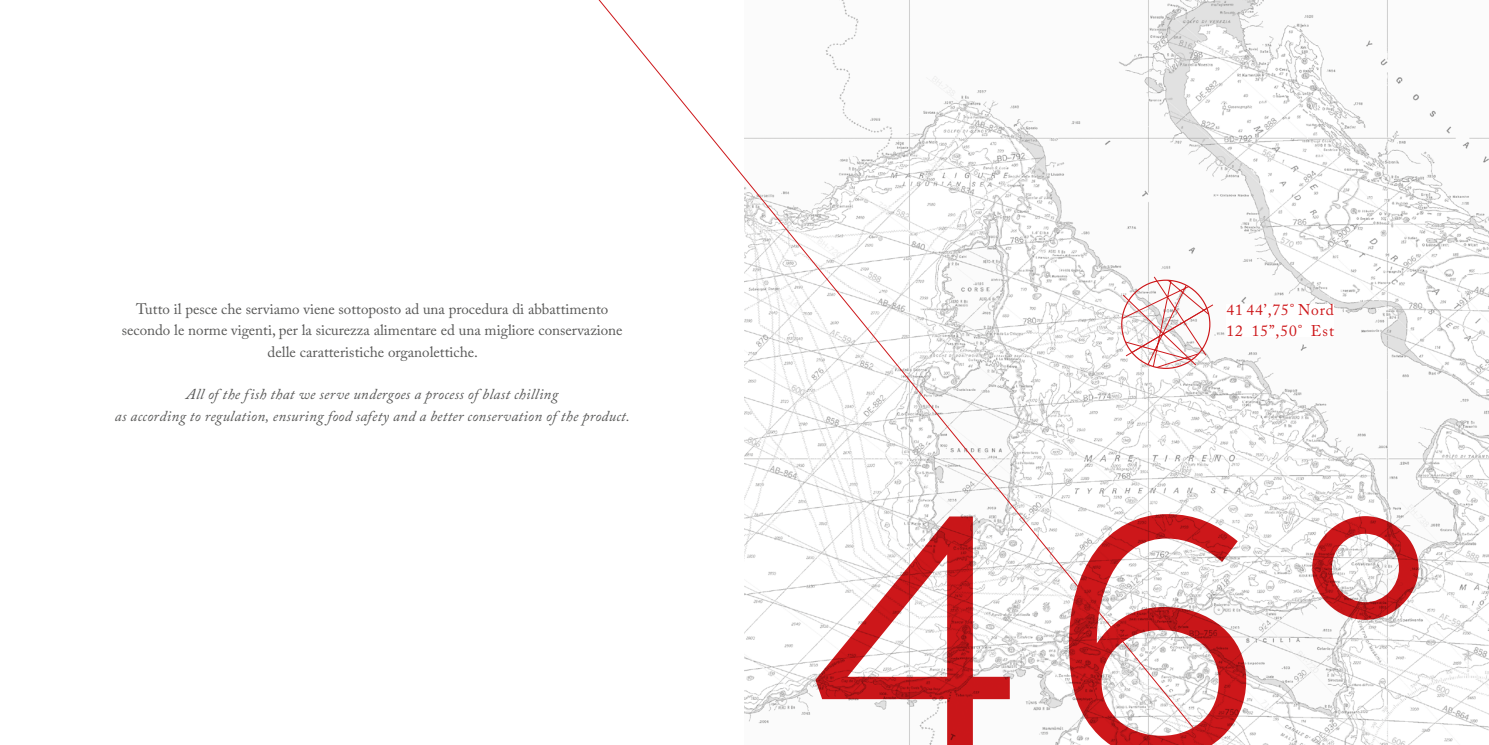
<style>
.page{position:relative;width:1489px;height:745px;background:#fff}
.page>*{position:absolute;margin:0;border:0;box-sizing:border-box;transform-origin:0 0}
.t1{font:15.5px/21.2px "Adobe Caslon Pro";letter-spacing:.06em;color:#cd171a}
.t2{font:15px/21.2px "Adobe Caslon Pro";color:#575756;text-align:center}
.t3{font:italic 15px/21.2px "Adobe Caslon Pro";letter-spacing:.02em;color:#575756;text-align:center}
</style>
<div class="page">
<img style="left:1216px;top:0;width:272px;height:742px">
<div style="left:1226px;top:303px;width:107px;height:33px;background:#fff"></div>
<svg style="left:1216px;top:513px;width:202px;height:231px"></svg>
<svg style="left:598px;top:0;width:618px;height:744px"></svg>
<p class="t2" style="left:122px;top:298px;width:502px">Tutto il pesce che serviamo viene sottoposto ad una procedura di abbattimento secondo le norme vigenti, per la sicurezza alimentare ed una migliore conservazione delle caratteristiche organolettiche.</p>
<p class="t3" style="left:115px;top:383px;width:516px">All of the fish that we serve undergoes a process of blast chilling<br>as according to regulation, ensuring food safety and a better conservation of the product.</p>
<p class="t1" style="left:1226px;top:299px;width:109px">41 44’,75° Nord<br>12 15”,50° Est</p>
</div>
